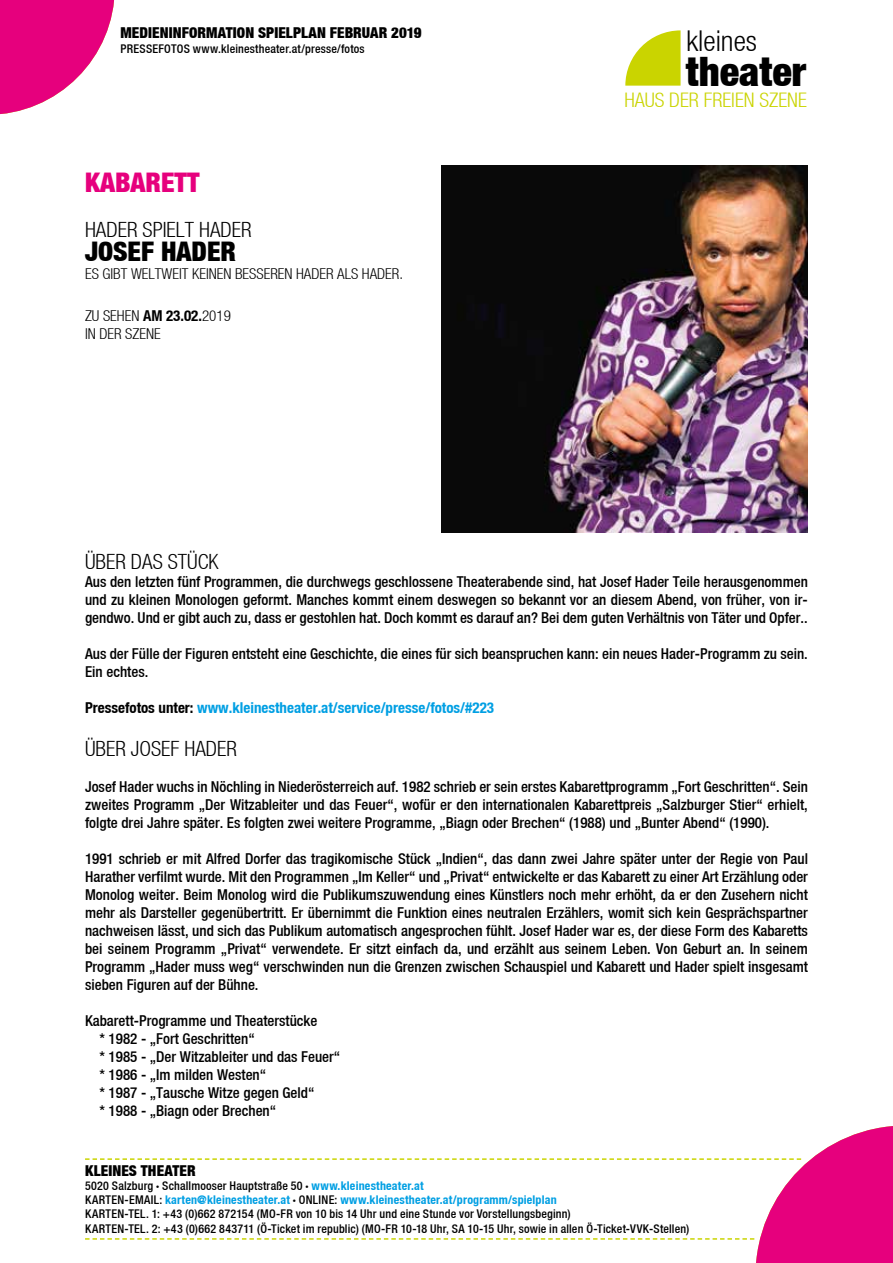
<style>
.page{position:relative;width:893px;height:1263px;background:#fff}
.page>*{position:absolute;margin:0;border:0;box-sizing:border-box;transform-origin:0 0}
.t1{font:40.5px "Helvetica Neue Black Cond";color:#000}
.t2{font:28.65px "Helvetica Neue Light Cond";color:#000}
.t3{font:27px "Helvetica Neue Black Cond";color:#000}
.t4{font:27px "Helvetica Neue Black Cond";color:#e6007d}
.t5{font:21px "Helvetica Neue Light Cond";color:#000}
.t6{font:20.1px "Helvetica Neue Light Cond";color:#cad400}
.t7{font:15px/18px "Helvetica Neue Medium Cond";color:#000;text-align:justify}
.t8{font:15px/18px "Helvetica Neue Light Cond";color:#000}
.t9{font:15px "Helvetica Neue Bold Cond";color:#009fe3}
.t10{font:15px "Helvetica Neue Black Cond";letter-spacing:.005em;color:#000}
.t11{font:12px/14.2px "Helvetica Neue Medium Cond";letter-spacing:.015em;color:#000}
.t12{font:12px "Helvetica Neue Bold Cond";letter-spacing:.015em;color:#009fe3}
.s1{font-family:"Helvetica Neue Bold Cond"}
.s2{color:#000}
.s3{font-family:"Helvetica Neue Black Cond"}
.s4{font-family:"Helvetica Neue Bold Cond";color:#009fe3}
.s5{font-family:"Helvetica Neue Medium Cond";color:#000}
.s6{font-family:"Helvetica Neue Black Cond";color:#000}
</style>
<div class="page">
<svg style="left:625px;top:30px;width:56px;height:56px"></svg>
<svg style="left:85px;top:1126px;width:808px;height:137px"></svg>
<svg style="left:0;top:0;width:114px;height:114px"></svg>
<img style="left:442px;top:166px;width:366px;height:366px">
<p class="t10" style="left:120px;top:24px;width:303px">MEDIENINFORMATION SPIELPLAN FEBRUAR 2019</p>
<p class="t11" style="left:120px;top:41px;width:246px">PRESSEFOTOS www.kleinestheater.at/presse/fotos</p>
<h3 class="t4" style="left:85px;top:166px;width:116px">KABARETT</h3>
<h3 class="t5" style="left:85px;top:217px;width:168px">HADER SPIELT HADER</h3>
<h3 class="t3" style="left:85px;top:235px;width:153px">JOSEF HADER</h3>
<p class="t8" style="left:85px;top:264px;width:319px">ES GIBT WELTWEIT KEINEN BESSEREN HADER ALS HADER.</p>
<p class="t8" style="left:85px;top:306px;width:147px">ZU SEHEN <span class="s1">AM 23.02.</span>2019<br>IN DER SZENE</p>
<h2 class="t2" style="left:686px;top:25px;width:72px">kleines</h2>
<h1 class="t1" style="left:686px;top:46px;width:122px">theater</h1>
<h3 class="t6" style="left:624px;top:88px;width:184px">HAUS DER FREIEN SZENE</h3>
<h3 class="t5" style="left:85px;top:549px;width:135px">ÜBER DAS STÜCK</h3>
<p class="t7" style="left:85px;top:572px;width:724px">Aus den letzten fünf Programmen, die durchwegs geschlossene Theaterabende sind, hat Josef Hader Teile herausgenommen und zu kleinen Monologen geformt. Manches kommt einem deswegen so bekannt vor an diesem Abend, von früher, von ir&shy;gendwo. Und er gibt auch zu, dass er gestohlen hat. Doch kommt es darauf an? Bei dem guten Verhältnis von Täter und Opfer..</p>
<p class="t7" style="left:85px;top:644px;width:724px">Aus der Fülle der Figuren entsteht eine Geschichte, die eines für sich beanspruchen kann: ein neues Hader-Programm zu sein.<br>Ein echtes.</p>
<p class="t9" style="left:85px;top:698px;width:410px"><span class="s2">Pressefotos unter:</span> www.kleinestheater.at/service/presse/fotos/#223</p>
<h3 class="t5" style="left:85px;top:736px;width:153px">ÜBER JOSEF HADER</h3>
<p class="t7" style="left:85px;top:777px;width:724px">Josef Hader wuchs in Nöchling in Niederösterreich auf. 1982 schrieb er sein erstes Kabarettprogramm „Fort Geschritten“. Sein zweites Programm „Der Witzableiter und das Feuer“, wofür er den internationalen Kabarettpreis „Salzburger Stier“ erhielt, folgte drei Jahre später. Es folgten zwei weitere Programme, „Biagn oder Brechen“ (1988) und „Bunter Abend“ (1990).</p>
<p class="t7" style="left:85px;top:849px;width:724px">1991 schrieb er mit Alfred Dorfer das tragikomische Stück „Indien“, das dann zwei Jahre später unter der Regie von Paul Harather verfilmt wurde. Mit den Programmen „Im Keller“ und „Privat“ entwickelte er das Kabarett zu einer Art Erzählung oder Monolog weiter. Beim Monolog wird die Publikumszuwendung eines Künstlers noch mehr erhöht, da er den Zusehern nicht mehr als Darsteller gegenübertritt. Er übernimmt die Funktion eines neutralen Erzählers, womit sich kein Gesprächspartner nachweisen lässt, und sich das Publikum automatisch angesprochen fühlt. Josef Hader war es, der diese Form des Kabaretts bei seinem Programm „Privat“ verwendete. Er sitzt einfach da, und erzählt aus seinem Leben. Von Geburt an. In seinem Programm „Hader muss weg“ verschwinden nun die Grenzen zwischen Schauspiel und Kabarett und Hader spielt insgesamt sieben Figuren auf der Bühne.</p>
<p class="t7" style="left:99px;top:1011px;width:242px;text-align:left;text-indent:-14px">Kabarett-Programme und Theaterstücke<br>* 1982 - „Fort Geschritten“<br>* 1985 - „Der Witzableiter und das Feuer“ * 1986 - „Im milden Westen“<br>* 1987 - „Tausche Witze gegen Geld“<br>* 1988 - „Biagn oder Brechen“</p>
<p class="t10" style="left:85px;top:1161px;width:112px">KLEINES THEATER</p>
<p class="t11" style="left:85px;top:1178px;width:340px">5020 Salzburg <span class="s3">·</span> Schallmooser Hauptstraße 50 <span class="s3">·</span> <span class="s4">www.kleinestheater.at</span></p>
<p class="t12" style="left:85px;top:1192px;width:473px"><span class="s5">KARTEN-EMAIL:</span> karten@kleinestheater.at <span class="s6">·</span> <span class="s5">ONLINE:</span> www.kleinestheater.at/programm/spielplan</p>
<p class="t11" style="left:85px;top:1207px;width:606px">KARTEN-TEL. 1: +43 (0)662 872154 (MO-FR von 10 bis 14 Uhr und eine Stunde vor Vorstellungsbeginn)<br>KARTEN-TEL. 2: +43 (0)662 843711 (Ö-Ticket im republic) (MO-FR 10-18 Uhr, SA 10-15 Uhr, sowie in allen Ö-Ticket-VVK-Stellen)</p>
</div>
